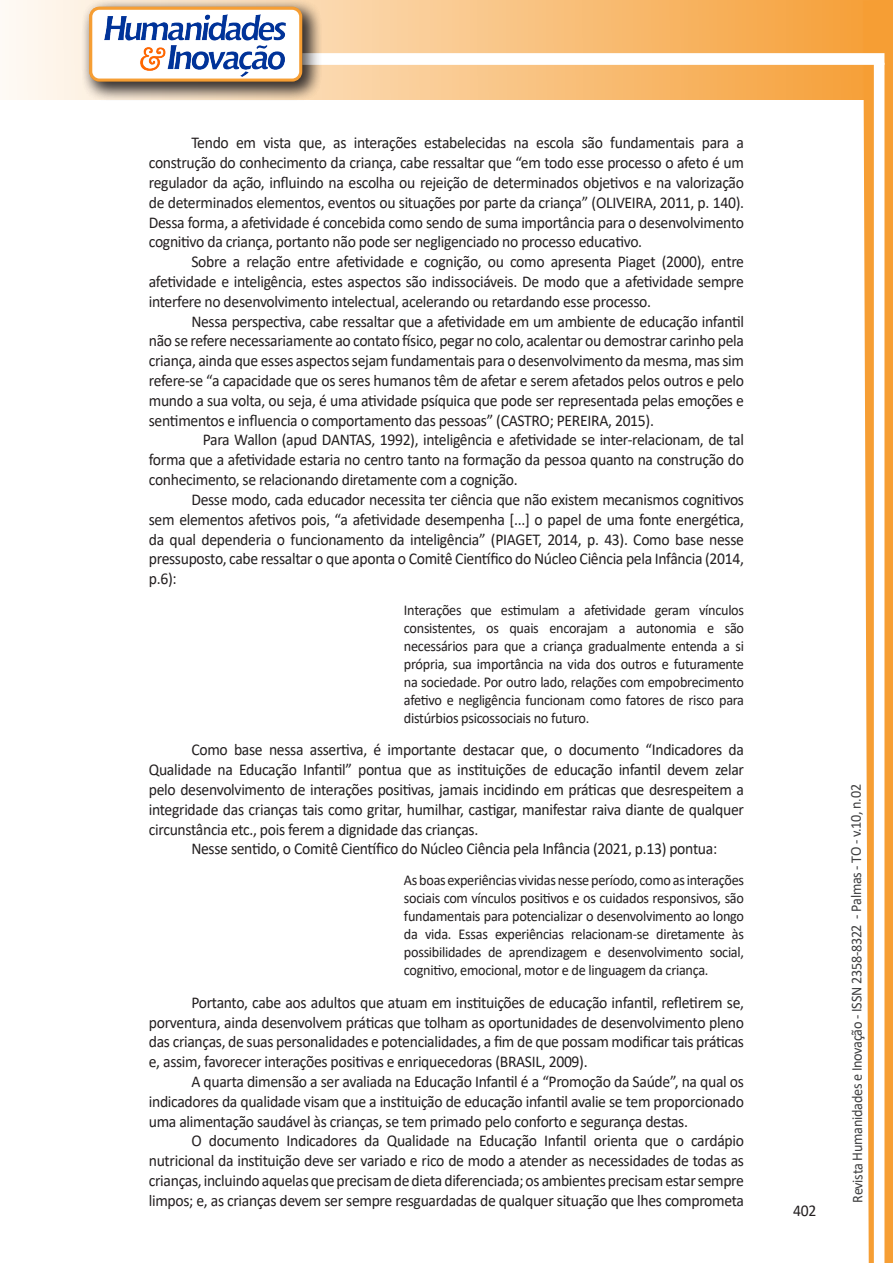
<style>
.page{position:relative;width:893px;height:1263px;background:#fff}
.page>*{position:absolute;margin:0;border:0;box-sizing:border-box;transform-origin:0 0}
.texto{font:16.5px/19.8px "Calibri";letter-spacing:-.02em;color:#231f20;text-align:justify;scale:.95 1}
.citacao{font:15px/18px "Calibri";letter-spacing:-.02em;color:#231f20;text-align:justify;scale:.95 1}
.t1{font:15px "Calibri";letter-spacing:-.025em;color:#3e3e3f;scale:.95 1}
</style>
<div class="page">
<svg style="left:5px;top:0;width:858px;height:100px;background:#f9c484"></svg>
<div style="left:302px;top:53px;width:582px;height:12px;background:#fff;border:2px solid #fff"></div>
<svg style="left:863px;top:0;width:30px;height:1263px"></svg>
<div style="left:81px;top:0;width:241px;height:102px;background:#231f20;opacity:.75"></div>
<div style="left:91px;top:8px;width:210px;height:72px;background:#fff;border-radius:9px"></div>
<img style="left:104px;top:14px;width:181px;height:62px">
<div style="left:89px;top:7px;width:213px;height:75px;border:3px solid #f69e34;border-radius:9px"></div>
<p class="texto" style="left:149px;top:133px;width:628px;text-indent:43px">Tendo em vista que, as interações estabelecidas na escola são fundamentais para a construção do conhecimento da criança, cabe ressaltar que “em todo esse processo o afeto é um regulador da ação, influindo na escolha ou rejeição de determinados objetivos e na valorização de determinados elementos, eventos ou situações por parte da criança” (OLIVEIRA, 2011, p. 140).<br>Dessa forma, a afetividade é concebida como sendo de suma importância para o desenvolvimento cognitivo da criança, portanto não pode ser negligenciado no processo educativo.</p>
<p class="texto" style="left:149px;top:251px;width:628px;text-indent:43px">Sobre a relação entre afetividade e cognição, ou como apresenta Piaget (2000), entre afetividade e inteligência, estes aspectos são indissociáveis. De modo que a afetividade sempre interfere no desenvolvimento intelectual, acelerando ou retardando esse processo.</p>
<p class="texto" style="left:149px;top:311px;width:628px;text-indent:43px">Nessa perspectiva, cabe ressaltar que a afetividade em um ambiente de educação infantil não se refere necessariamente ao contato físico, pegar no colo, acalentar ou demostrar carinho pela criança, ainda que esses aspectos sejam fundamentais para o desenvolvimento da mesma, mas sim refere-se “a capacidade que os seres humanos têm de afetar e serem afetados pelos outros e pelo mundo a sua volta, ou seja, é uma atividade psíquica que pode ser representada pelas emoções e sentimentos e influencia o comportamento das pessoas” (CASTRO; PEREIRA, 2015).</p>
<p class="texto" style="left:149px;top:430px;width:628px;text-indent:54px">Para Wallon (apud DANTAS, 1992), inteligência e afetividade se inter-relacionam, de tal forma que a afetividade estaria no centro tanto na formação da pessoa quanto na construção do conhecimento, se relacionando diretamente com a cognição.</p>
<p class="texto" style="left:149px;top:489px;width:628px;text-indent:43px">Desse modo, cada educador necessita ter ciência que não existem mecanismos cognitivos sem elementos afetivos pois, “a afetividade desempenha [...] o papel de uma fonte energética, da qual dependeria o funcionamento da inteligência” (PIAGET, 2014, p. 43). Como base nesse pressuposto, cabe ressaltar o que aponta o Comitê Científico do Núcleo Ciência pela Infância (2014, p.6):</p>
<p class="citacao" style="left:404px;top:600px;width:360px">Interações que estimulam a afetividade geram vínculos consistentes, os quais encorajam a autonomia e são necessários para que a criança gradualmente entenda a si própria, sua importância na vida dos outros e futuramente na sociedade. Por outro lado, relações com empobrecimento afetivo e negligência funcionam como fatores de risco para distúrbios psicossociais no futuro.</p>
<p class="texto" style="left:149px;top:740px;width:628px;text-indent:43px">Como base nessa assertiva, é importante destacar que, o documento “Indicadores da Qualidade na Educação Infantil” pontua que as instituições de educação infantil devem zelar pelo desenvolvimento de interações positivas, jamais incidindo em práticas que desrespeitem a integridade das crianças tais como gritar, humilhar, castigar, manifestar raiva diante de qualquer circunstância etc., pois ferem a dignidade das crianças.</p>
<p class="texto" style="left:191px;top:839px;width:555px">Nesse sentido, o Comitê Científico do Núcleo Ciência pela Infância (2021, p.13) pontua:</p>
<p class="citacao" style="left:404px;top:871px;width:359px">As boas experiências vividas nesse período, como as interações sociais com vínculos positivos e os cuidados responsivos, são fundamentais para potencializar o desenvolvimento ao longo da vida. Essas experiências relacionam-se diretamente às possibilidades de aprendizagem e desenvolvimento social, cognitivo, emocional, motor e de linguagem da criança.</p>
<p class="texto" style="left:149px;top:992px;width:628px;text-indent:43px">Portanto, cabe aos adultos que atuam em instituições de educação infantil, refletirem se, porventura, ainda desenvolvem práticas que tolham as oportunidades de desenvolvimento pleno das crianças, de suas personalidades e potencialidades, a fim de que possam modificar tais práticas e, assim, favorecer interações positivas e enriquecedoras (BRASIL, 2009).</p>
<p class="texto" style="left:149px;top:1071px;width:628px;text-indent:43px">A quarta dimensão a ser avaliada na Educação Infantil é a “Promoção da Saúde”, na qual os indicadores da qualidade visam que a instituição de educação infantil avalie se tem proporcionado uma alimentação saudável às crianças, se tem primado pelo conforto e segurança destas.</p>
<p class="texto" style="left:149px;top:1130px;width:628px;text-indent:43px">O documento Indicadores da Qualidade na Educação Infantil orienta que o cardápio nutricional da instituição deve ser variado e rico de modo a atender as necessidades de todas as crianças, incluindo aquelas que precisam de dieta diferenciada; os ambientes precisam estar sempre limpos; e, as crianças devem ser sempre resguardadas de qualquer situação que lhes comprometa</p>
<p class="texto" style="left:793px;top:1200px;width:26px">402</p>
<p class="t1" style="left:846px;top:1203px;width:442px;rotate:-90deg">Revista Humanidades e Inovação - ISSN 2358-8322 - Palmas - TO - v.10, n.02</p>
</div>
